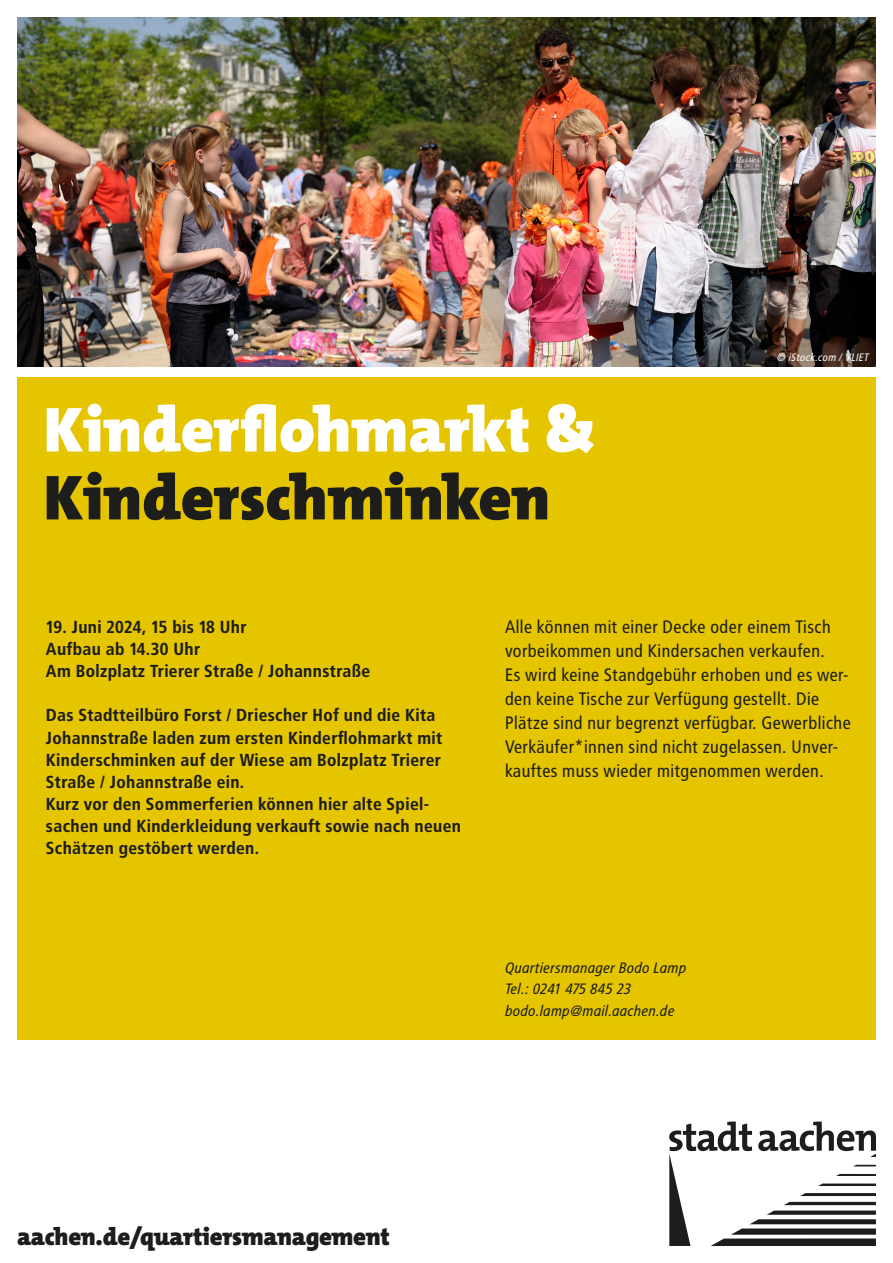
<style>
.page{position:relative;width:893px;height:1263px;background:#fff}
.page>*{position:absolute;margin:0;border:0;box-sizing:border-box;transform-origin:0 0}
.t1{font:900 64.12px/67.9px "The Mix Os F";color:#fff}
.t2{font:900 24.75px "The Mix Os F";letter-spacing:-.01em;color:#1d1d1b}
.t3{font:18px/24px "Transit Pro";letter-spacing:-.01em;color:#1d1d1b}
.t4{font:700 17.4px/22.1px "Transit Pro";color:#1d1d1b}
.t5{font:italic 15px "Transit Pro";letter-spacing:-.01em;color:#1d1d1b}
.t6{font:italic 15px "Transit Pro";letter-spacing:-.035em;color:#1d1d1b}
.t7{font:italic 10.8px "Transit Pro";color:#fff}
.s1{color:#1d1d1b}
</style>
<div class="page">
<img style="left:17px;top:17px;width:859px;height:350px">
<div style="left:17px;top:377px;width:859px;height:662px;background:#e5c500"></div>
<svg style="left:669px;top:1121px;width:207px;height:125px"></svg>
<p class="t1" style="left:44px;top:396px;width:554px">Kinderflohmarkt &amp;<br><span class="s1">Kinderschminken</span></p>
<p class="t7" style="left:777px;top:351px;width:94px">© iStock.com / VLIET</p>
<p class="t4" style="left:46px;top:616px;width:203px">19. Juni 2024, 15 bis 18 Uhr</p>
<p class="t4" style="left:46px;top:638px;width:156px">Aufbau ab 14.30 Uhr</p>
<p class="t4" style="left:46px;top:660px;width:326px">Am Bolzplatz Trierer Straße / Johannstraße</p>
<p class="t4" style="left:46px;top:704px;width:398px">Das Stadtteilbüro Forst / Driescher Hof und die Kita Johannstraße laden zum ersten Kinderflohmarkt mit Kinderschminken auf der Wiese am Bolzplatz Trierer Straße / Johannstraße ein.</p>
<p class="t4" style="left:46px;top:793px;width:417px">Kurz vor den Sommerferien können hier alte Spiel&shy;sachen und Kinderkleidung verkauft sowie nach neuen<br>Schätzen gestöbert werden.</p>
<p class="t3" style="left:505px;top:615px;width:328px">Alle können mit einer Decke oder einem Tisch vorbeikommen und Kindersachen verkaufen.</p>
<p class="t3" style="left:505px;top:663px;width:348px">Es wird keine Standgebühr erhoben und es wer&shy;den keine Tische zur Verfügung gestellt. Die Plätze sind nur begrenzt verfügbar. Gewerbliche Verkäufer*innen sind nicht zugelassen. Unver&shy;kauftes muss wieder mitgenommen werden.</p>
<p class="t5" style="left:505px;top:959px;width:183px">Quartiersmanager Bodo Lamp</p>
<p class="t6" style="left:505px;top:980px;width:128px">Tel.: 0241 475 845 23</p>
<p class="t5" style="left:505px;top:1002px;width:171px">bodo.lamp@mail.aachen.de</p>
<p class="t2" style="left:17px;top:1221px;width:374px">aachen.de/quartiersmanagement</p>
</div>
